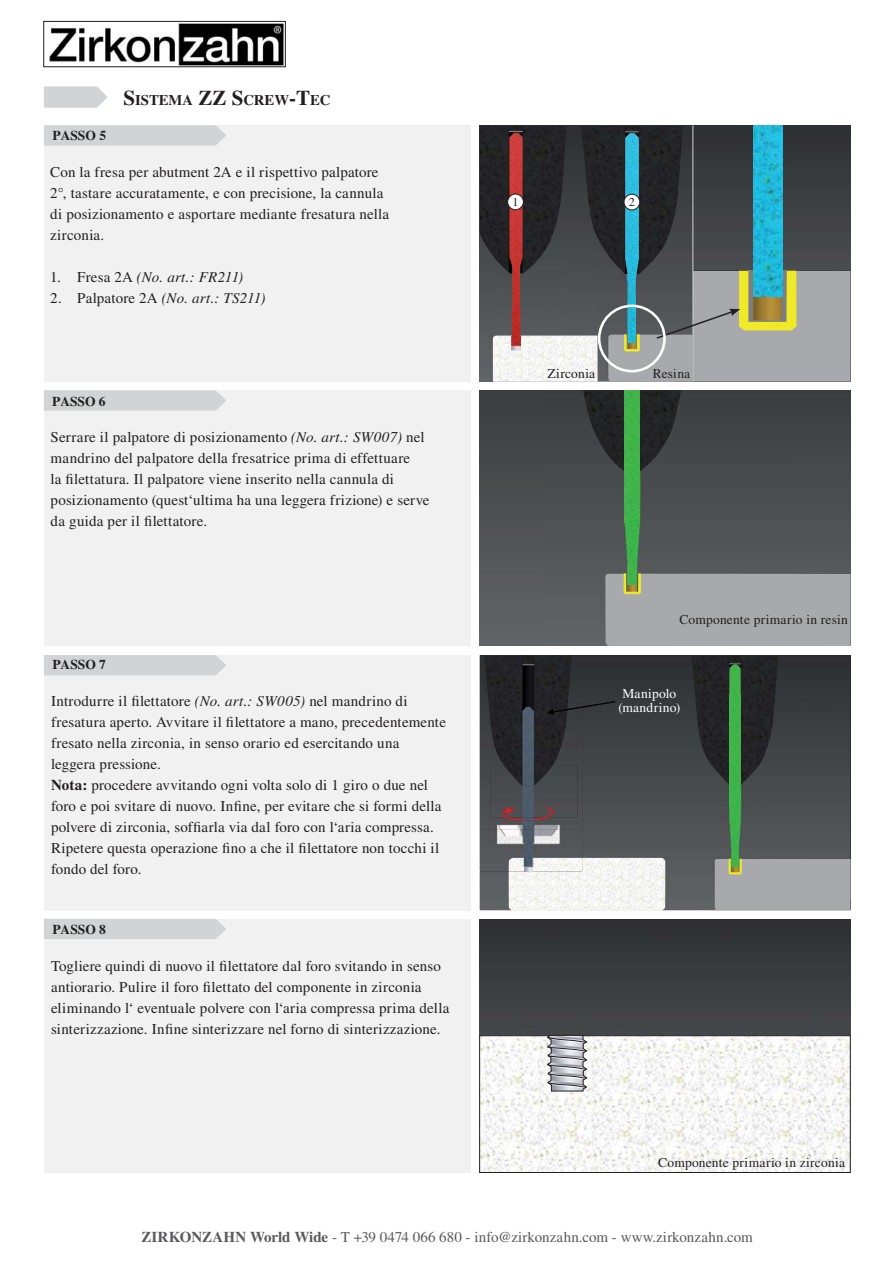
<style>
.page{position:relative;width:893px;height:1263px;background:#fff}
.page>*{position:absolute;margin:0;border:0;box-sizing:border-box;transform-origin:0 0}
.t1{font:15px/21px "Times";letter-spacing:.01em;color:#231f20}
.t2{font:15px "Times";letter-spacing:.005em;color:#58595b}
.t3{font:italic 15px "Times";letter-spacing:.01em;color:#231f20}
.t4{font:700 14.7px "Times";color:#231f20}
.t5{font:13.5px "Times";letter-spacing:.015em;color:#231f20}
.t6{font:700 13.5px "Times";color:#231f20}
.t7{font:13.5px/13.5px "Times";letter-spacing:.02em;color:#fff;text-align:center}
.t8{font:12px "Times";color:#231f20}
.s1{font-size:21px}
.s2{font-style:normal}
.s3{font-style:italic}
.s4{font-weight:700}
</style>
<div class="page">
<div style="left:44px;top:125px;width:806px;height:257px;background:#f1f1f2"></div>
<svg style="left:44px;top:125px;width:182px;height:21px;background:#d2d4d5"></svg>
<div style="left:44px;top:390px;width:806px;height:256px;background:#f1f1f2"></div>
<svg style="left:44px;top:390px;width:182px;height:21px;background:#d2d4d5"></svg>
<div style="left:44px;top:655px;width:806px;height:255px;background:#f1f1f2"></div>
<div style="left:44px;top:655px;width:182px;height:20px;background:#d1d3d4"></div>
<div style="left:44px;top:919px;width:806px;height:254px;background:#f1f1f2"></div>
<div style="left:44px;top:919px;width:182px;height:20px;background:#d1d3d4"></div>
<div style="left:471px;top:111px;width:9px;height:1076px;background:#fff"></div>
<img style="left:480px;top:125px;width:117px;height:257px">
<hr style="left:692px;top:125px;width:1px;height:257px;background:#d1d3d4">
<div style="left:499px;top:274px;width:67px;height:61px;background:#505457"></div>
<svg style="left:581px;top:126px;width:269px;height:256px;background:#687979"></svg>
<img style="left:581px;top:126px;width:101px;height:148px">
<img style="left:625px;top:133px;width:14px;height:167px">
<div style="left:624px;top:194px;width:16px;height:16px;background:#fff;border-radius:50%"></div>
<div style="left:624px;top:194px;width:16px;height:16px;border:1px solid #231f20;border-radius:50%"></div>
<img style="left:479px;top:126px;width:88px;height:148px">
<img style="left:493px;top:335px;width:104px;height:47px">
<img style="left:509px;top:133px;width:14px;height:217px">
<div style="left:508px;top:194px;width:15px;height:16px;background:#fff;border-radius:50%"></div>
<div style="left:507px;top:194px;width:17px;height:16px;border:1px solid #231f20;border-radius:50%"></div>
<img style="left:789px;top:390px;width:61px;height:183px">
<img style="left:480px;top:390px;width:309px;height:256px">
<img style="left:627px;top:566px;width:10px;height:7px">
<div style="left:605px;top:573px;width:245px;height:73px;background:#a7a9ac"></div>
<img style="left:583px;top:390px;width:98px;height:82px">
<img style="left:624px;top:390px;width:16px;height:133px">
<img style="left:480px;top:655px;width:370px;height:255px">
<img style="left:731px;top:852px;width:8px;height:7px">
<div style="left:714px;top:859px;width:136px;height:51px;background:#a7a9ac"></div>
<img style="left:485px;top:655px;width:86px;height:48px">
<img style="left:691px;top:655px;width:87px;height:130px">
<svg style="left:547px;top:698px;width:73px;height:17px"></svg>
<img style="left:729px;top:729px;width:12px;height:78px">
<img style="left:729px;top:664px;width:12px;height:65px">
<img style="left:509px;top:858px;width:156px;height:52px">
<img style="left:479px;top:703px;width:1px;height:168px">
<img style="left:480px;top:703px;width:102px;height:126px">
<img style="left:491px;top:765px;width:86px;height:52px">
<img style="left:489px;top:703px;width:79px;height:83px">
<img style="left:547px;top:707px;width:35px;height:8px">
<svg style="left:509px;top:858px;width:4px;height:8px"></svg>
<svg style="left:502px;top:807px;width:51px;height:13px"></svg>
<svg style="left:524px;top:867px;width:9px;height:4px"></svg>
<img style="left:479px;top:919px;width:371px;height:116px">
<svg style="left:479px;top:1035px;width:372px;height:138px"></svg>
<svg style="left:546px;top:1034px;width:42px;height:58px"></svg>
<svg style="left:44px;top:86px;width:64px;height:22px"></svg>
<img style="left:49px;top:23px;width:234px;height:42px">
<div style="left:44px;top:21px;width:241px;height:46px;border:1px solid #231f20"></div>
<p class="t6" style="left:52px;top:130px;width:55px">PASSO 5</p>
<p class="t4" style="left:123px;top:91px;width:209px"><span class="s1">S</span>ISTEMA <span class="s1">ZZ S</span>CREW<span class="s1">-T</span>EC</p>
<p class="t1" style="left:50px;top:163px;width:340px">Con la fresa per abutment 2A e il rispettivo palpatore 2°, tastare accuratamente, e con precisione, la cannula di posizionamento e asportare mediante fresatura nella zirconia.</p>
<p class="t3" style="left:50px;top:272px;width:194px"><span class="s2">1. Fresa 2A</span> (No. art.: FR211)</p>
<p class="t3" style="left:50px;top:293px;width:217px"><span class="s2">2. Palpatore 2A</span> (No. art.: TS211)</p>
<p class="t6" style="left:52px;top:396px;width:55px">PASSO 6</p>
<p class="t1" style="left:51px;top:427px;width:380px">Serrare il palpatore di posizionamento <span class="s3">(No. art.: SW007)</span> nel mandrino del palpatore della fresatrice prima di effettuare<br>la filettatura. Il palpatore viene inserito nella cannula di posizionamento (quest‘ultima ha una leggera frizione) e serve da guida per il filettatore.</p>
<p class="t8" style="left:512px;top:198px;width:7px">1</p>
<p class="t8" style="left:629px;top:198px;width:7px">2</p>
<p class="t5" style="left:547px;top:369px;width:49px">Zirconia</p>
<p class="t5" style="left:653px;top:369px;width:39px">Resina</p>
<p class="t5" style="left:679px;top:614px;width:170px">Componente primario in resin</p>
<p class="t6" style="left:52px;top:660px;width:55px">PASSO 7</p>
<p class="t1" style="left:51px;top:692px;width:396px">Introdurre il filettatore <span class="s3">(No. art.: SW005)</span> nel mandrino di fresatura aperto. Avvitare il filettatore a mano, precedentemente fresato nella zirconia, in senso orario ed esercitando una leggera pressione.<br><span class="s4">Nota:</span> procedere avvitando ogni volta solo di 1 giro o due nel foro e poi svitare di nuovo. Infine, per evitare che si formi della polvere di zirconia, soffiarla via dal foro con l‘aria compressa.<br>Ripetere questa operazione fino a che il filettatore non tocchi il fondo del foro.</p>
<p class="t7" style="left:618px;top:688px;width:64px">Manipolo (mandrino)</p>
<p class="t6" style="left:52px;top:924px;width:55px">PASSO 8</p>
<p class="t1" style="left:51px;top:957px;width:400px">Togliere quindi di nuovo il filettatore dal foro svitando in senso antiorario. Pulire il foro filettato del componente in zirconia eliminando l‘ eventuale polvere con l‘aria compressa prima della sinterizzazione. Infine sinterizzare nel forno di sinterizzazione.</p>
<p class="t5" style="left:658px;top:1157px;width:188px">Componente primario in zirconia</p>
<p class="t2" style="left:141px;top:1231px;width:613px"><span class="s4">ZIRKONZAHN World Wide</span> - T +39 0474 066 680 - info@zirkonzahn.com - www.zirkonzahn.com</p>
</div>
